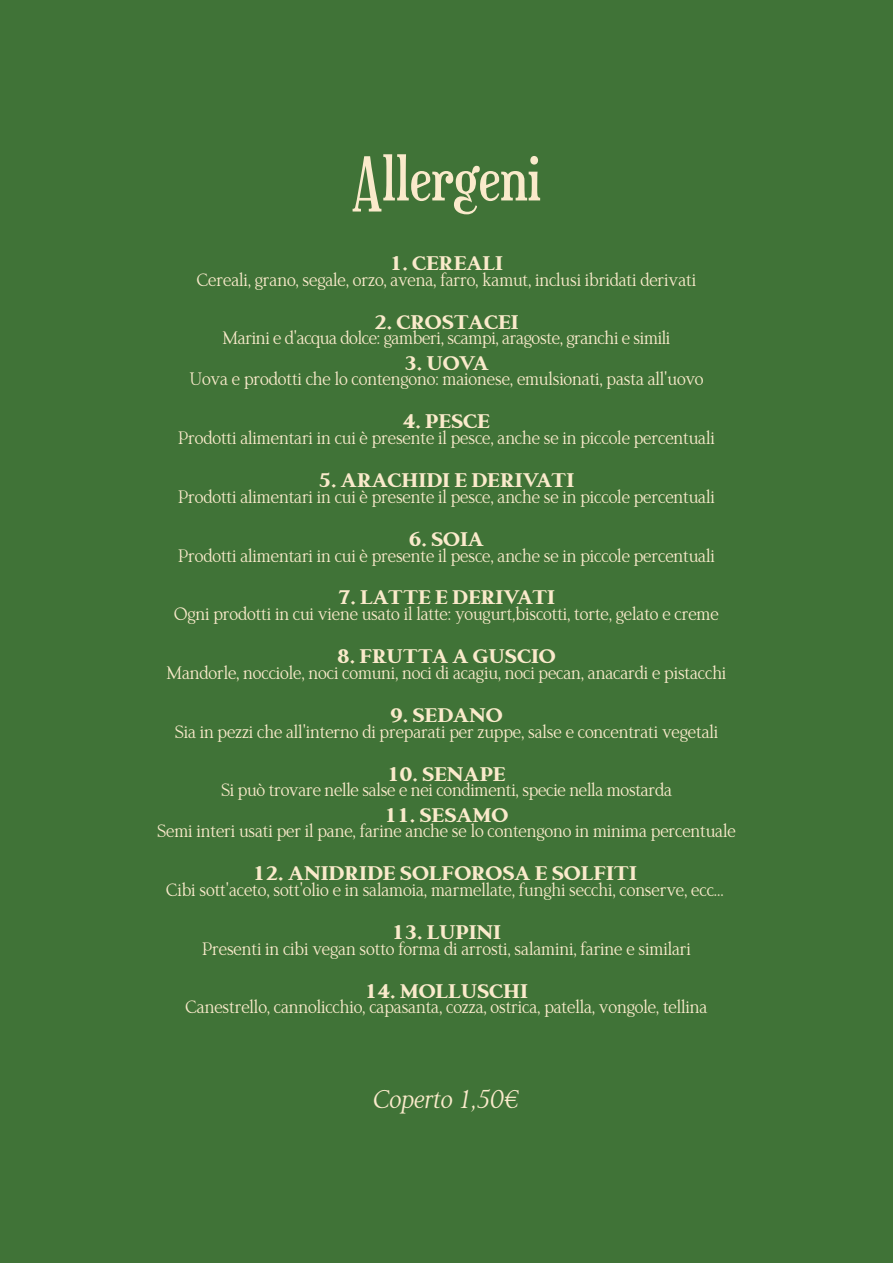
<style>
.page{position:relative;width:893px;height:1263px;background:#407337}
.page>*{position:absolute;margin:0;border:0;box-sizing:border-box;transform-origin:0 0}
.t1{font:60px "Euphorigenic";color:#faeacb}
.t2{font:italic 27.6px "LT Remark";color:#faeacb}
.t3{font:900 21px "LT Remark";color:#faeacb}
.t4{font:19.2px "LT Remark";color:#faeacb}
</style>
<div class="page">
<h1 class="t1" style="left:352px;top:142px;width:191px">Allergeni</h1>
<p class="t3" style="left:390px;top:249px;width:115px">1. CEREALI</p>
<p class="t4" style="left:197px;top:268px;width:501px">Cereali, grano, segale, orzo, avena, farro, kamut, inclusi ibridati derivati</p>
<p class="t3" style="left:374px;top:308px;width:146px">2. CROSTACEI</p>
<p class="t4" style="left:223px;top:327px;width:449px">Marini e d'acqua dolce: gamberi, scampi, aragoste, granchi e simili</p>
<p class="t3" style="left:404px;top:349px;width:86px">3. UOVA</p>
<p class="t4" style="left:189px;top:368px;width:516px">Uova e prodotti che lo contengono: maionese, emulsionati, pasta all'uovo</p>
<p class="t3" style="left:403px;top:408px;width:89px">4. PESCE</p>
<p class="t4" style="left:178px;top:427px;width:538px">Prodotti alimentari in cui è presente il pesce, anche se in piccole percentuali</p>
<p class="t3" style="left:319px;top:466px;width:257px">5. ARACHIDI E DERIVATI</p>
<p class="t4" style="left:178px;top:485px;width:538px">Prodotti alimentari in cui è presente il pesce, anche se in piccole percentuali</p>
<p class="t3" style="left:409px;top:525px;width:77px">6. SOIA</p>
<p class="t4" style="left:178px;top:544px;width:538px">Prodotti alimentari in cui è presente il pesce, anche se in piccole percentuali</p>
<p class="t3" style="left:338px;top:584px;width:219px">7. LATTE E DERIVATI</p>
<p class="t4" style="left:174px;top:603px;width:546px">Ogni prodotti in cui viene usato il latte: yougurt,biscotti, torte, gelato e creme</p>
<p class="t3" style="left:337px;top:642px;width:220px">8. FRUTTA A GUSCIO</p>
<p class="t4" style="left:167px;top:661px;width:561px">Mandorle, nocciole, noci comuni, noci di acagiu, noci pecan, anacardi e pistacchi</p>
<p class="t3" style="left:390px;top:701px;width:114px">9. SEDANO</p>
<p class="t4" style="left:175px;top:720px;width:545px">Sia in pezzi che all'interno di preparati per zuppe, salse e concentrati vegetali</p>
<p class="t3" style="left:387px;top:760px;width:120px">10. SENAPE</p>
<p class="t4" style="left:221px;top:779px;width:452px">Si può trovare nelle salse e nei condimenti, specie nella mostarda</p>
<p class="t3" style="left:385px;top:801px;width:125px">11. SESAMO</p>
<p class="t4" style="left:157px;top:820px;width:580px">Semi interi usati per il pane, farine anche se lo contengono in minima percentuale</p>
<p class="t3" style="left:253px;top:860px;width:385px">12. ANIDRIDE SOLFOROSA E SOLFITI</p>
<p class="t4" style="left:166px;top:878px;width:559px">Cibi sott'aceto, sott'olio e in salamoia, marmellate, funghi secchi, conserve, ecc...</p>
<p class="t3" style="left:392px;top:918px;width:111px">13. LUPINI</p>
<p class="t4" style="left:202px;top:937px;width:490px">Presenti in cibi vegan sotto forma di arrosti, salamini, farine e similari</p>
<p class="t3" style="left:365px;top:977px;width:165px">14. MOLLUSCHI</p>
<p class="t4" style="left:186px;top:996px;width:523px">Canestrello, cannolicchio, capasanta, cozza, ostrica, patella, vongole, tellina</p>
<h2 class="t2" style="left:374px;top:1083px;width:146px">Coperto 1,50€</h2>
</div>
